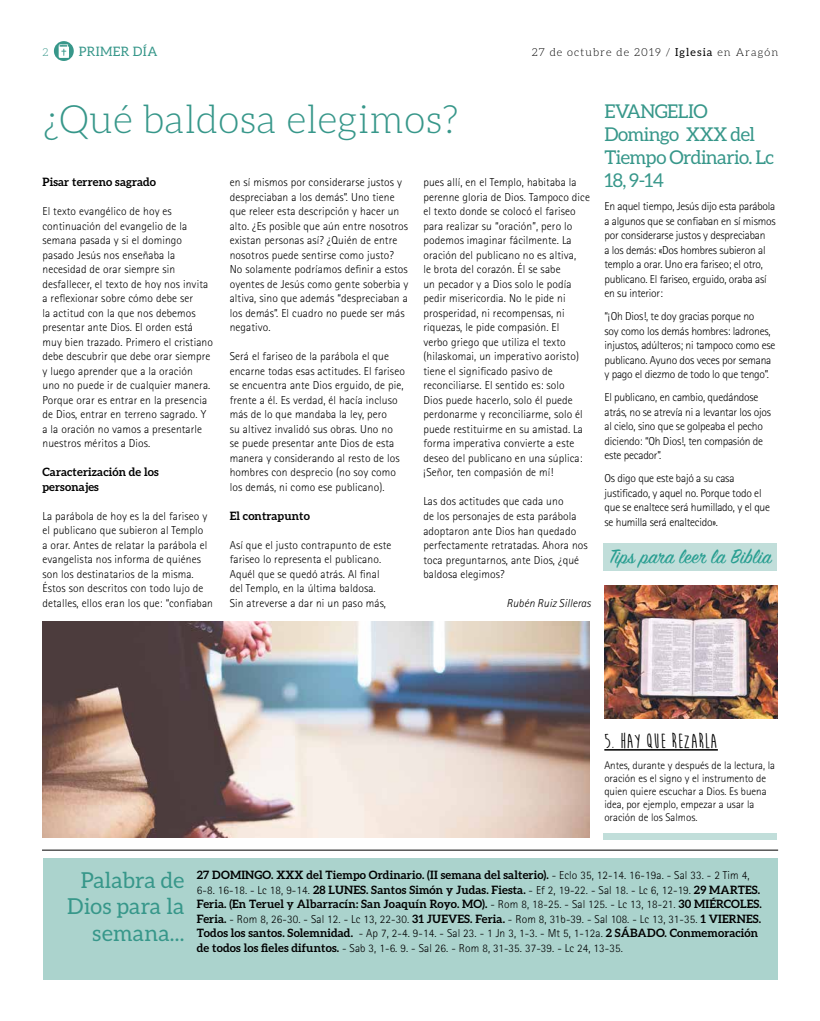
<style>
.page{position:relative;width:820px;height:1021px;background:#fff}
.page>*{position:absolute;margin:0;border:0;box-sizing:border-box;transform-origin:0 0}
.t1{font:300 39px "Aleo";letter-spacing:.01em;color:#37978a}
.t2{font:22px/26.4px "Aleo";letter-spacing:.01em;color:#37978a;text-align:right}
.t3{font:22px "Sign Painter House Script";letter-spacing:.01em;color:#289e91}
.t4{font:700 21px "Moon Flower";color:#000}
.t5{font:19px/23px "Aleo";letter-spacing:-.03em;color:#37978a}
.t6{font:13px "Aleo";letter-spacing:.025em;color:#37978a}
.t7{font:300 11.5px/14.5px "Rotis Sans Serif";letter-spacing:.01em;color:#000}
.t8{font:300 11.5px/14.5px "Rotis Sans Serif";letter-spacing:-.02em;color:#000}
.t9{font:700 11.5px/14.5px "Aleo";letter-spacing:.01em;color:#000}
.t10{font:italic 300 11.5px "Rotis Sans Serif";letter-spacing:.01em;color:#000}
.t11{font:300 11px/13px "Rotis Sans Serif";color:#000}
.t12{font:300 11px "Aleo";letter-spacing:.1em;color:#000}
.t13{font:300 11px "Aleo";color:#37978a}
.s1{font-weight:400}
.s2{font-family:"Rotis Sans Serif";font-weight:300}
.s3{font-family:"Aleo";font-weight:700}
</style>
<div class="page">
<svg style="left:54px;top:41px;width:20px;height:20px"></svg>
<div style="left:43px;top:858px;width:734px;height:121px;background:#abd3cd"></div>
<hr style="left:42px;top:849px;width:735px;height:1px;background:#000">
<img style="left:43px;top:621px;width:546px;height:216px">
<div style="left:603px;top:543px;width:173px;height:27px;background:#c1deda"></div>
<hr style="left:604px;top:749px;width:113px;height:1px;background:#000">
<div style="left:603px;top:833px;width:173px;height:6px;background:#c1deda"></div>
<img style="left:604px;top:585px;width:173px;height:133px">
<p class="t13" style="left:43px;top:46px;width:7px">2</p>
<p class="t6" style="left:79px;top:44px;width:80px">PRIMER DÍA</p>
<p class="t12" style="left:531px;top:46px;width:248px">27 de octubre de 2019 / <span class="s1">Iglesia</span> en Aragón</p>
<h1 class="t1" style="left:43px;top:98px;width:417px">¿Qué baldosa elegimos?</h1>
<p class="t9" style="left:42px;top:174px;width:115px">Pisar terreno sagrado</p>
<p class="t7" style="left:42px;top:204px;width:172px">El texto evangélico de hoy es continuación del evangelio de la semana pasada y si el domingo pasado Jesús nos enseñaba la necesidad de orar siempre sin desfallecer, el texto de hoy nos invita a reflexionar sobre cómo debe ser<br>la actitud con la que nos debemos presentar ante Dios. El orden está muy bien trazado. Primero el cristiano debe descubrir que debe orar siempre y luego aprender que a la oración<br>uno no puede ir de cualquier manera.<br>Porque orar es entrar en la presencia de Dios, entrar en terreno sagrado. Y a la oración no vamos a presentarle nuestros méritos a Dios.</p>
<p class="t9" style="left:42px;top:465px;width:118px">Caracterización de los personajes</p>
<p class="t7" style="left:42px;top:509px;width:172px">La parábola de hoy es la del fariseo y el publicano que subieron al Templo<br>a orar. Antes de relatar la parábola el evangelista nos informa de quiénes son los destinatarios de la misma.<br>Éstos son descritos con todo lujo de detalles, ellos eran los que: “confiaban</p>
<p class="t7" style="left:230px;top:175px;width:180px">en sí mismos por considerarse justos y despreciaban a los demás”. Uno tiene que releer esta descripción y hacer un alto. ¿Es posible que aún entre nosotros existan personas así? ¿Quién de entre nosotros puede sentirse como justo?<br>No solamente podríamos definir a estos oyentes de Jesús como gente soberbia y altiva, sino que además “despreciaban a los demás”. El cuadro no puede ser más negativo.</p>
<p class="t7" style="left:230px;top:349px;width:177px">Será el fariseo de la parábola el que encarne todas esas actitudes. El fariseo se encuentra ante Dios erguido, de pie, frente a él. Es verdad, él hacía incluso más de lo que mandaba la ley, pero<br>su altivez invalidó sus obras. Uno no se puede presentar ante Dios de esta manera y considerando al resto de los hombres con desprecio (no soy como los demás, ni como ese publicano).</p>
<p class="t9" style="left:230px;top:508px;width:82px">El contrapunto</p>
<p class="t7" style="left:230px;top:538px;width:163px">Así que el justo contrapunto de este fariseo lo representa el publicano.<br>Aquél que se quedó atrás. Al final del Templo, en la última baldosa.<br>Sin atreverse a dar ni un paso más,</p>
<p class="t7" style="left:423px;top:175px;width:168px">pues allí, en el Templo, habitaba la perenne gloria de Dios. Tampoco dice el texto donde se colocó el fariseo para realizar su “oración”, pero lo podemos imaginar fácilmente. La oración del publicano no es altiva,<br>le brota del corazón. Él se sabe<br>un pecador y a Dios solo le podía pedir misericordia. No le pide ni prosperidad, ni recompensas, ni riquezas, le pide compasión. El<br>verbo griego que utiliza el texto (hilaskomai, un imperativo aoristo) tiene el significado pasivo de reconciliarse. El sentido es: solo<br>Dios puede hacerlo, solo él puede perdonarme y reconciliarme, solo él puede restituirme en su amistad. La forma imperativa convierte a este deseo del publicano en una súplica: ¡Señor, ten compasión de mí!</p>
<p class="t7" style="left:423px;top:494px;width:166px">Las dos actitudes que cada uno<br>de los personajes de esta parábola adoptaron ante Dios han quedado perfectamente retratadas. Ahora nos toca preguntarnos, ante Dios, ¿qué baldosa elegimos?</p>
<p class="t10" style="left:506px;top:596px;width:86px">Rubén Ruiz Silleras</p>
<h3 class="t5" style="left:604px;top:100px;width:171px">EVANGELIO<br>Domingo XXX del<br>Tiempo Ordinario. Lc<br>18, 9-14</h3>
<p class="t8" style="left:604px;top:199px;width:172px">En aquel tiempo, Jesús dijo esta parábola a algunos que se confiaban en sí mismos por considerarse justos y despreciaban<br>a los demás: «Dos hombres subieron al templo a orar. Uno era fariseo; el otro, publicano. El fariseo, erguido, oraba así en su interior:</p>
<p class="t8" style="left:604px;top:309px;width:172px">“¡Oh Dios!, te doy gracias porque no<br>soy como los demás hombres: ladrones, injustos, adúlteros; ni tampoco como ese publicano. Ayuno dos veces por semana y pago el diezmo de todo lo que tengo”.</p>
<p class="t8" style="left:604px;top:390px;width:168px">El publicano, en cambio, quedándose atrás, no se atrevía ni a levantar los ojos al cielo, sino que se golpeaba el pecho diciendo: “Oh Dios!, ten compasión de este pecador”.</p>
<p class="t8" style="left:604px;top:471px;width:167px">Os digo que este bajó a su casa justificado, y aquel no. Porque todo el que se enaltece será humillado, y el que se humilla será enaltecido».</p>
<h2 class="t3" style="left:609px;top:542px;width:164px">Tips para leer la Biblia</h2>
<h3 class="t4" style="left:604px;top:729px;width:115px">5. HAY QUE REZARLA</h3>
<p class="t11" style="left:604px;top:759px;width:172px">Antes, durante y después de la lectura, la oración es el signo y el instrumento de quien quiere escuchar a Dios. Es buena idea, por ejemplo, empezar a usar la oración de los Salmos.</p>
<h2 class="t2" style="left:67px;top:866px;width:119px">Palabra de<br>Dios para la semana...</h2>
<p class="t9" style="left:197px;top:867px;width:554px">27 DOMINGO. XXX del Tiempo Ordinario. (II semana del salterio). <span class="s2">- Eclo 35, 12-14. 16-19a. - Sal 33. - 2 Tim 4,</span></p>
<p class="t7" style="left:197px;top:882px;width:564px">6-8. 16-18. - Lc 18, 9-14. <span class="s3">28 LUNES. Santos Simón y Judas. Fiesta.</span> - Ef 2, 19-22. - Sal 18. - Lc 6, 12-19. <span class="s3">29 MARTES.</span></p>
<p class="t9" style="left:197px;top:896px;width:566px">Feria. (En Teruel y Albarracín: San Joaquín Royo. MO). <span class="s2">- Rom 8, 18-25. - Sal 125. - Lc 13, 18-21.</span> 30 MIÉRCOLES.</p>
<p class="t7" style="left:197px;top:911px;width:565px"><span class="s3">Feria.</span> - Rom 8, 26-30. - Sal 12. - Lc 13, 22-30. <span class="s3">31 JUEVES. Feria.</span> - Rom 8, 31b-39. - Sal 108. - Lc 13, 31-35. <span class="s3">1 VIERNES.</span></p>
<p class="t9" style="left:197px;top:925px;width:562px">Todos los santos. Solemnidad. <span class="s2">- Ap 7, 2-4. 9-14. - Sal 23. - 1 Jn 3, 1-3. - Mt 5, 1-12a.</span> 2 SÁBADO. Conmemoración</p>
<p class="t7" style="left:197px;top:940px;width:427px"><span class="s3">de todos los fieles difuntos.</span> - Sab 3, 1-6. 9. - Sal 26. - Rom 8, 31-35. 37-39. - Lc 24, 13-35.</p>
</div>
